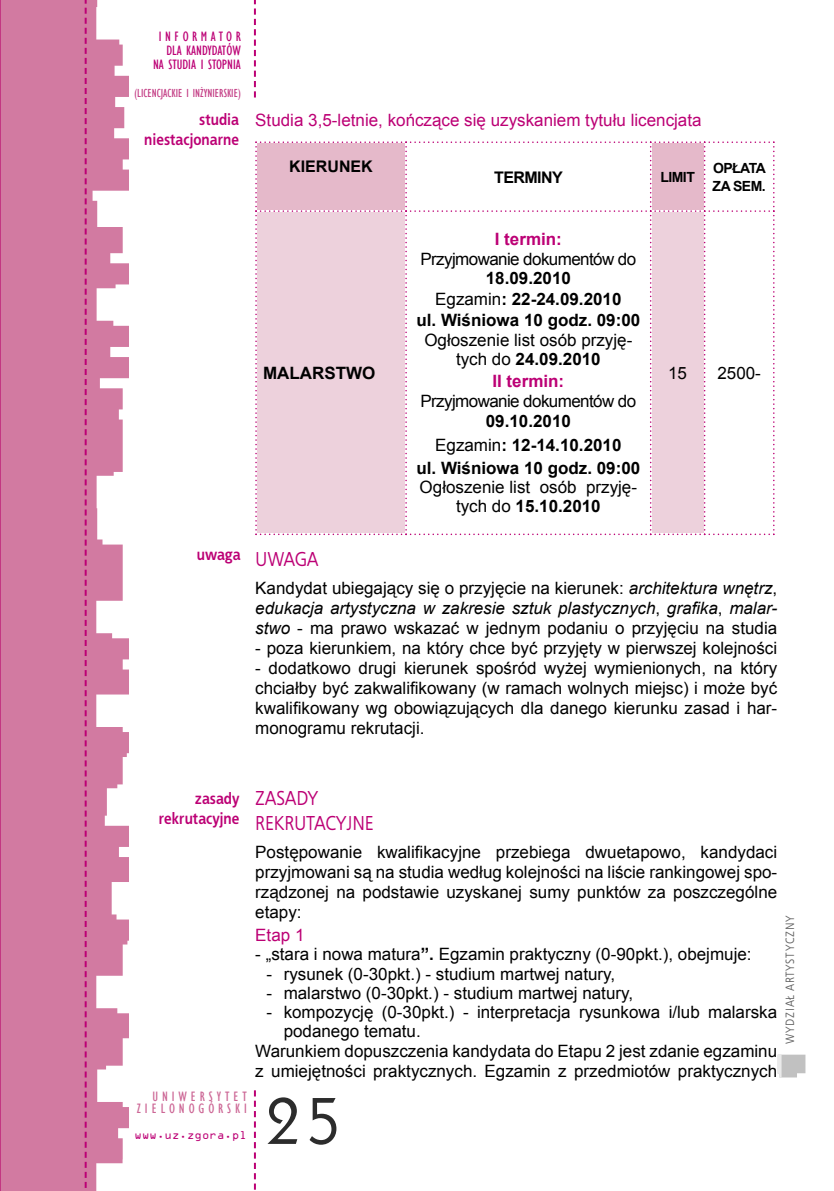
<style>
.page{position:relative;width:834px;height:1191px;background:#fff}
.page>*{position:absolute;margin:0;border:0;box-sizing:border-box;transform-origin:0 0}
.t1{font:72px "Geometric 231 BT Roman C";color:#2c2c2c}
.t2{font:20px/25px "EFN Bureau OT";color:#bc0075}
.t3{font:17px/20px "Arial";color:#000;text-align:justify}
.t4{font:700 17px/21.2px "Arial";color:#000;text-align:center}
.t5{font:17px "Arial";color:#bc0075}
.t6{font:17px "Arial";letter-spacing:-.035em;color:#000}
.t7{font:700 17px "Arial";color:#bc0075}
.t8{font:700 16px/20px "EFN Bureau OT";color:#bc0075;text-align:right}
.t9{font:700 16px "Arial";color:#000}
.t10{font:700 16px "Arial";letter-spacing:-.035em;color:#000}
.t11{font:condensed 14px/14px "Gill Sans";color:#bc0075;text-align:right}
.t12{font:condensed 14px/12px "Gill Sans";letter-spacing:.28em;color:#cc6695;text-align:right}
.t13{font:700 14px/18px "Arial";letter-spacing:-.035em;color:#000}
.t14{font:condensed 12px "Gill Sans";color:#c33c84}
.t15{font:12px "EFN Bureau OT";letter-spacing:.08em;color:#636363}
.t16{font:12px "OCRA Extended";letter-spacing:.02em;color:#bc0075}
.s1{font-weight:400}
.s2{font-weight:700}
.s3{font-style:italic}
</style>
<div class="page">
<svg style="left:254px;top:0;width:2px;height:97px"></svg>
<svg style="left:254px;top:1090px;width:2px;height:100px"></svg>
<svg style="left:1px;top:0;width:128px;height:1191px;background:#d688ab"></svg>
<hr style="left:0;top:0;width:1px;height:1191px;background:#c33782">
<svg style="left:85px;top:0;width:2px;height:1191px;background:#c63c8a"></svg>
<svg style="left:777px;top:1054px;width:28px;height:23px"></svg>
<svg style="left:255px;top:141px;width:519px;height:394px"></svg>
<p class="t11" style="left:153px;top:29px;width:89px">INFORMATOR<br>DLA KANDYDATÓW<br>NA STUDIA I STOPNIA</p>
<p class="t14" style="left:134px;top:86px;width:108px">(LICENCJACKIE I INŻYNIERSKIE)</p>
<p class="t8" style="left:144px;top:110px;width:96px">studia niestacjonarne</p>
<p class="t5" style="left:255px;top:109px;width:447px">Studia 3,5-letnie, kończące się uzyskaniem tytułu licencjata</p>
<p class="t9" style="left:289px;top:155px;width:85px">KIERUNEK</p>
<p class="t10" style="left:494px;top:166px;width:70px">TERMINY</p>
<p class="t13" style="left:660px;top:168px;width:36px">LIMIT</p>
<p class="t13" style="left:712px;top:159px;width:55px">OPŁATA<br>ZA SEM.</p>
<p class="t8" style="left:197px;top:544px;width:45px">uwaga</p>
<p class="t4" style="left:263px;top:363px;width:114px">MALARSTWO</p>
<p class="t7" style="left:494px;top:228px;width:69px">I termin:</p>
<p class="t6" style="left:420px;top:247px;width:217px">Przyjmowanie dokumentów do</p>
<p class="t4" style="left:416px;top:268px;width:225px">18.09.2010<br><span class="s1">Egzamin</span>: 22-24.09.2010<br>ul. Wiśniowa 10 godz. 09:00</p>
<p class="t3" style="left:424px;top:330px;width:209px;line-height:19.2px;text-align:center">Ogłoszenie list osób przyję&shy;tych do <span class="s2">24.09.2010</span></p>
<p class="t7" style="left:492px;top:369px;width:73px">II termin:</p>
<p class="t6" style="left:420px;top:389px;width:217px">Przyjmowanie dokumentów do</p>
<p class="t4" style="left:416px;top:409px;width:225px;line-height:23.6px">09.10.2010<br><span class="s1">Egzamin</span>: 12-14.10.2010<br>ul. Wiśniowa 10 godz. 09:00</p>
<p class="t3" style="left:419px;top:478px;width:219px;line-height:19.2px;text-align:center">Ogłoszenie list osób przyję&shy;tych do <span class="s2">15.10.2010</span></p>
<p class="t3" style="left:668px;top:363px;width:20px">15</p>
<p class="t3" style="left:717px;top:363px;width:45px">2500-</p>
<p class="t2" style="left:255px;top:547px;width:65px">UWAGA</p>
<p class="t3" style="left:255px;top:578px;width:523px">Kandydat ubiegający się o przyjęcie na kierunek: <span class="s3">architektura wnętrz</span>, <span class="s3">edukacja artystyczna w zakresie sztuk plastycznych</span>, <span class="s3">grafika</span>, <span class="s3">malar&shy;stwo</span> - ma prawo wskazać w jednym podaniu o przyjęciu na studia</p>
<p class="t3" style="left:255px;top:638px;width:523px">- poza kierunkiem, na który chce być przyjęty w pierwszej kolejności</p>
<p class="t3" style="left:255px;top:658px;width:523px">- dodatkowo drugi kierunek spośród wyżej wymienionych, na który chciałby być zakwalifikowany (w ramach wolnych miejsc) i może być kwalifikowany wg obowiązujących dla danego kierunku zasad i har&shy;monogramu rekrutacji.</p>
<p class="t8" style="left:159px;top:788px;width:82px">zasady rekrutacyjne</p>
<p class="t12" style="left:137px;top:1090px;width:111px">UNIWERSYTET<br>ZIELONOGÓRSKI</p>
<p class="t16" style="left:135px;top:1128px;width:114px">www.uz.zgora.pl</p>
<p class="t2" style="left:255px;top:786px;width:120px">ZASADY<br>REKRUTACYJNE</p>
<p class="t3" style="left:255px;top:842px;width:523px">Postępowanie kwalifikacyjne przebiega dwuetapowo, kandydaci przyjmowani są na studia według kolejności na liście rankingowej spo&shy;rządzonej na podstawie uzyskanej sumy punktów za poszczególne etapy:</p>
<p class="t5" style="left:255px;top:924px;width:51px">Etap 1</p>
<p class="t3" style="left:255px;top:944px;width:497px">- „stara i nowa matura<span class="s2">”.</span> Egzamin praktyczny (0-90pkt.), obejmuje:</p>
<p class="t3" style="left:266px;top:963px;width:350px">- rysunek (0-30pkt.) - studium martwej natury,</p>
<p class="t3" style="left:266px;top:983px;width:368px">- malarstwo (0-30pkt.) - studium martwej natury,</p>
<p class="t3" style="left:266px;top:1002px;width:512px">- kompozycję (0-30pkt.) - interpretacja rysunkowa i/lub malarska</p>
<p class="t3" style="left:283px;top:1021px;width:139px">podanego tematu.</p>
<p class="t3" style="left:255px;top:1041px;width:523px">Warunkiem dopuszczenia kandydata do Etapu 2 jest zdanie egzaminu</p>
<p class="t3" style="left:255px;top:1061px;width:523px">z umiejętności praktycznych. Egzamin z przedmiotów praktycznych</p>
<h1 class="t1" style="left:263px;top:1072px;width:82px">25</h1>
<p class="t15" style="left:782px;top:1044px;width:131px;rotate:-90deg">WYDZIAŁ ARTYSTYCZNY</p>
</div>
